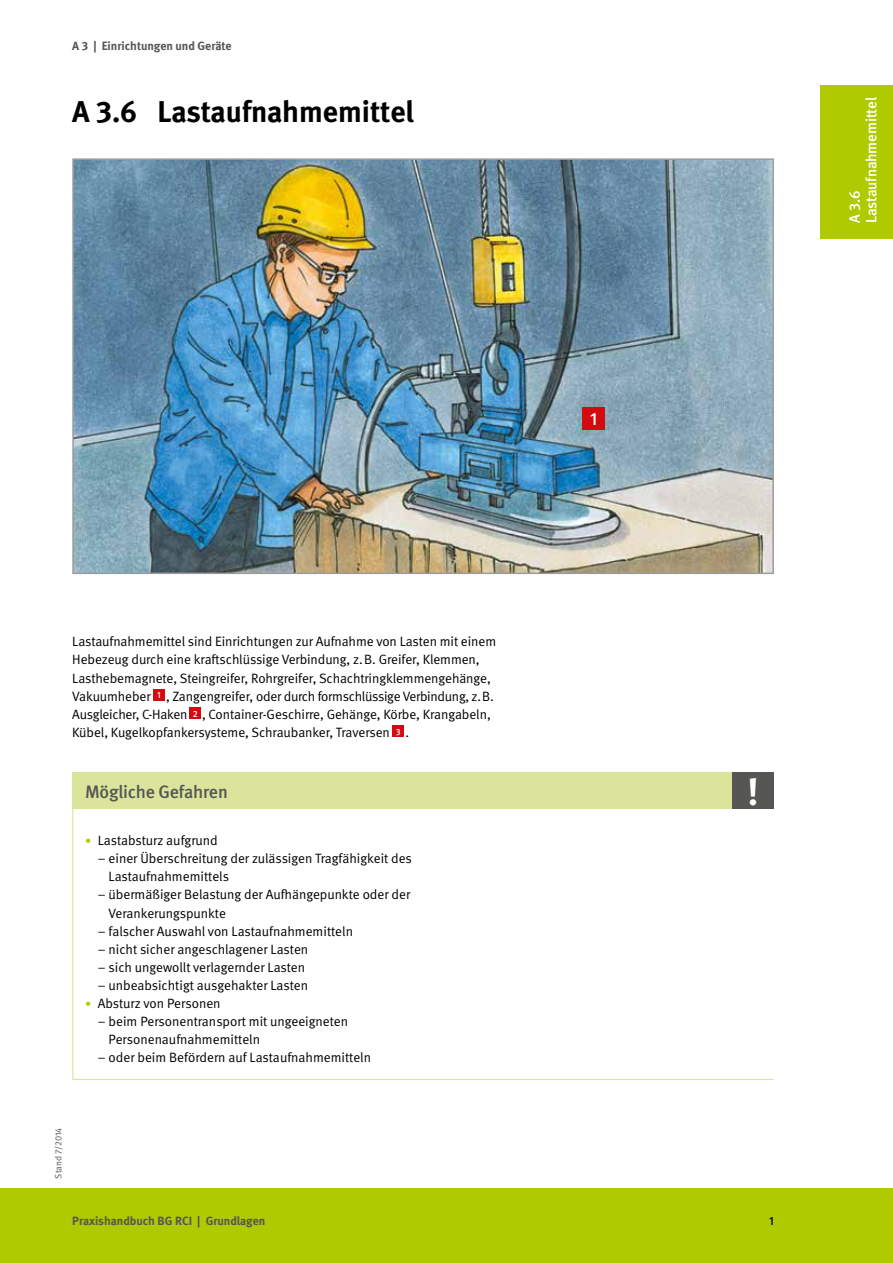
<style>
.page{position:relative;width:893px;height:1263px;background:#fff}
.page>*{position:absolute;margin:0;border:0;box-sizing:border-box;transform-origin:0 0}
.t1{font:700 38.1px "DGUV Meta";color:#fff}
.t2{font:700 30px "DGUV Meta";color:#000}
.t3{font:500 18px "DGUV Meta";letter-spacing:-.01em;color:#565655}
.t4{font:500 18px "DGUV Meta";color:#fff}
.t5{font:500 15px/16.5px "DGUV Meta";letter-spacing:-.01em;color:#fff}
.t6{font:13.5px/18px "DGUV Meta";letter-spacing:-.005em;color:#000}
.t7{font:700 12px "DGUV Meta";color:#565655}
.t8{font:500 12px "DGUV Meta";color:#000}
.t9{font:9px "DGUV Meta";color:#565655}
.s1{font-size:12px;color:#afca00}
</style>
<div class="page">
<div style="left:0;top:1188px;width:893px;height:75px;background:#afca00"></div>
<img style="left:75px;top:161px;width:696px;height:410px">
<div style="left:72px;top:158px;width:702px;height:416px;border:2px solid #9c9c9d"></div>
<div style="left:583px;top:407px;width:22px;height:22px;background:#d40a11"></div>
<div style="left:153px;top:689px;width:11px;height:12px;background:#d40a11"></div>
<div style="left:190px;top:708px;width:11px;height:11px;background:#d40a11"></div>
<div style="left:393px;top:726px;width:11px;height:11px;background:#d40a11"></div>
<svg style="left:72px;top:809px;width:702px;height:271px"></svg>
<div style="left:72px;top:773px;width:702px;height:36px;background:#dae49a"></div>
<div style="left:732px;top:773px;width:42px;height:36px;background:#565655"></div>
<div style="left:821px;top:85px;width:72px;height:153px;background:#afca00"></div>
<p class="t7" style="left:72px;top:39px;width:161px">A 3 | Einrichtungen und Geräte</p>
<h2 class="t2" style="left:72px;top:94px;width:343px">A 3.6 Lastaufnahmemittel</h2>
<h3 class="t4" style="left:590px;top:409px;width:9px">1</h3>
<p class="t5" style="left:847px;top:223px;width:127px;rotate:-90deg">A 3.6<br>Lastaufnahmemittel</p>
<p class="t6" style="left:72px;top:633px;width:425px">Lastaufnahmemittel sind Einrichtungen zur Aufnahme von Lasten mit einem Hebezeug durch eine kraftschlüssige Verbindung, z.B. Greifer, Klemmen, Lasthebemagnete, Steingreifer, Rohrgreifer, Schachtringklemmengehänge, Vakuumheber <sup>1</sup> , Zangengreifer, oder durch formschlüssige Verbindung, z.B.<br>Ausgleicher, C-Haken <sup>2</sup> , Container-Geschirre, Gehänge, Körbe, Krangabeln, Kübel, Kugelkopfankersysteme, Schraubanker, Traversen <sup>3</sup> .</p>
<h3 class="t3" style="left:85px;top:781px;width:144px">Mögliche Gefahren</h3>
<h1 class="t1" style="left:748px;top:769px;width:13px">!</h1>
<p class="t6" style="left:85px;top:832px;width:134px"><span class="s1">•</span> Lastabsturz aufgrund</p>
<p class="t6" style="left:109px;top:850px;width:305px;text-indent:-11px">– einer Überschreitung der zulässigen Tragfähigkeit des<br>Lastaufnahmemittels</p>
<p class="t6" style="left:109px;top:886px;width:303px;text-indent:-11px">– übermäßiger Belastung der Aufhängepunkte oder der<br>Verankerungspunkte</p>
<p class="t6" style="left:98px;top:922px;width:257px">– falscher Auswahl von Lastaufnahmemitteln</p>
<p class="t6" style="left:98px;top:940px;width:212px">– nicht sicher angeschlagener Lasten</p>
<p class="t6" style="left:98px;top:958px;width:209px">– sich ungewollt verlagernder Lasten</p>
<p class="t6" style="left:98px;top:976px;width:212px">– unbeabsichtigt ausgehakter Lasten</p>
<p class="t6" style="left:85px;top:994px;width:137px"><span class="s1">•</span> Absturz von Personen</p>
<p class="t6" style="left:109px;top:1012px;width:241px;text-indent:-11px">– beim Personentransport mit ungeeigneten<br>Personenaufnahmemitteln</p>
<p class="t6" style="left:98px;top:1049px;width:275px">– oder beim Befördern auf Lastaufnahmemitteln</p>
<p class="t9" style="left:53px;top:1178px;width:52px;rotate:-90deg">Stand 7/2014</p>
<p class="t7" style="left:72px;top:1213px;width:195px">Praxishandbuch BG RCI | Grundlagen</p>
<p class="t8" style="left:769px;top:1213px;width:6px">1</p>
</div>
